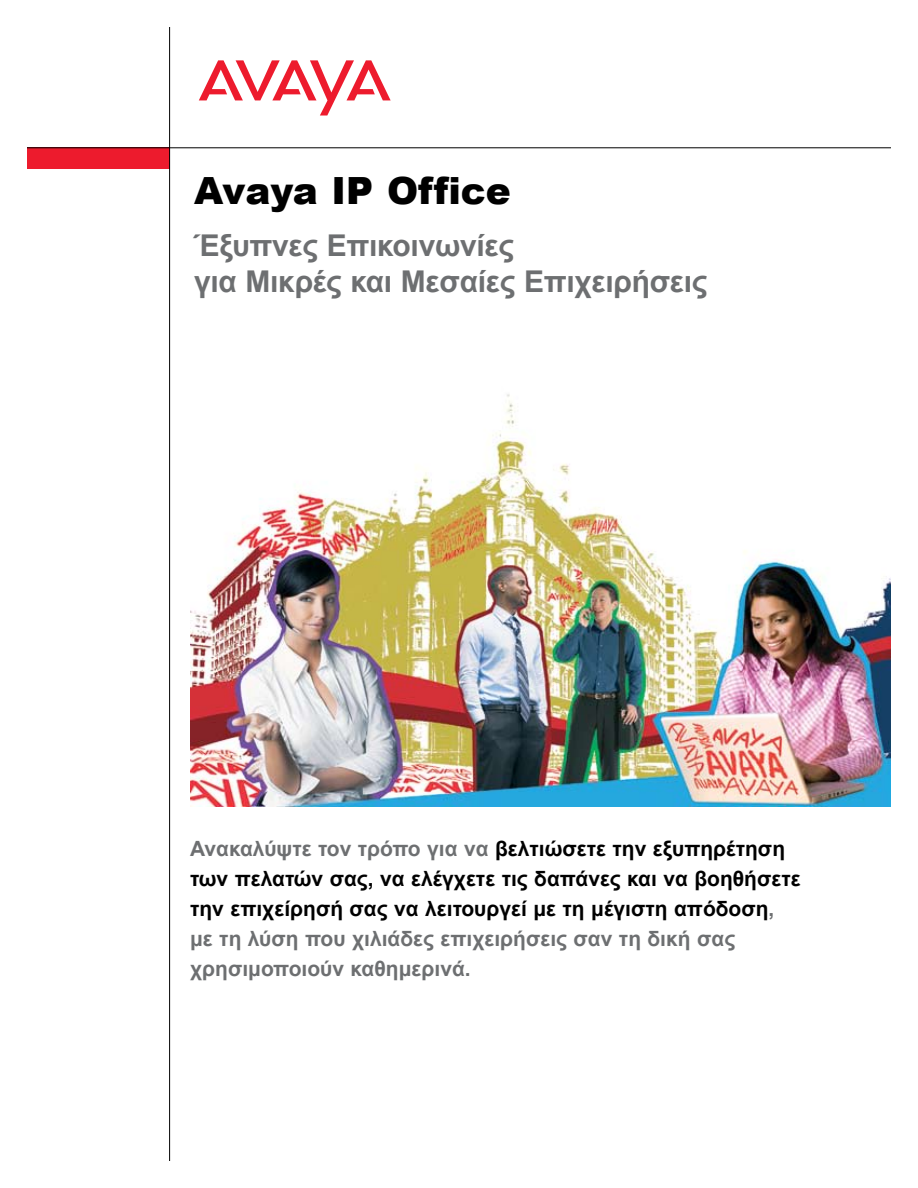
<style>
.page{position:relative;width:918px;height:1188px;background:#fff}
.page>*{position:absolute;margin:0;border:0;box-sizing:border-box;transform-origin:0 0}
.t1{font:900 37.5px "Arial";color:#000}
.t2{font:700 30px/36px "Arial";letter-spacing:-.01em;color:#6d6f71}
.t3{font:700 21px/30px "Arial";color:#000}
.s1{color:#6d6f71}
</style>
<div class="page">
<div style="left:27px;top:147px;width:143px;height:22px;background:#ed1b2d"></div>
<svg style="left:199px;top:60px;width:192px;height:56px"></svg>
<hr style="left:169px;top:27px;width:1px;height:1134px;background:#000">
<hr style="left:27px;top:147px;width:864px;height:1px;background:#000">
<img style="left:191px;top:394px;width:700px;height:413px">
<h1 class="t1" style="left:194px;top:163px;width:318px">Avaya IP Office</h1>
<h2 class="t2" style="left:194px;top:228px;width:515px">Έξυπνες Επικοινωνίες<br>για Μικρές και Μεσαίες Επιχειρήσεις</h2>
<p class="t3" style="left:190px;top:834px;width:612px"><span class="s1">Ανακαλύψτε τον τρόπο για να</span> βελτιώσετε την εξυπηρέτηση των πελατών σας, να ελέγχετε τις δαπάνες και να βοηθήσετε την επιχείρησή σας να λειτουργεί με τη μέγιστη απόδοση<span class="s1">, με τη λύση που χιλιάδες επιχειρήσεις σαν τη δική σας χρησιμοποιούν καθημερινά.</span></p>
</div>
